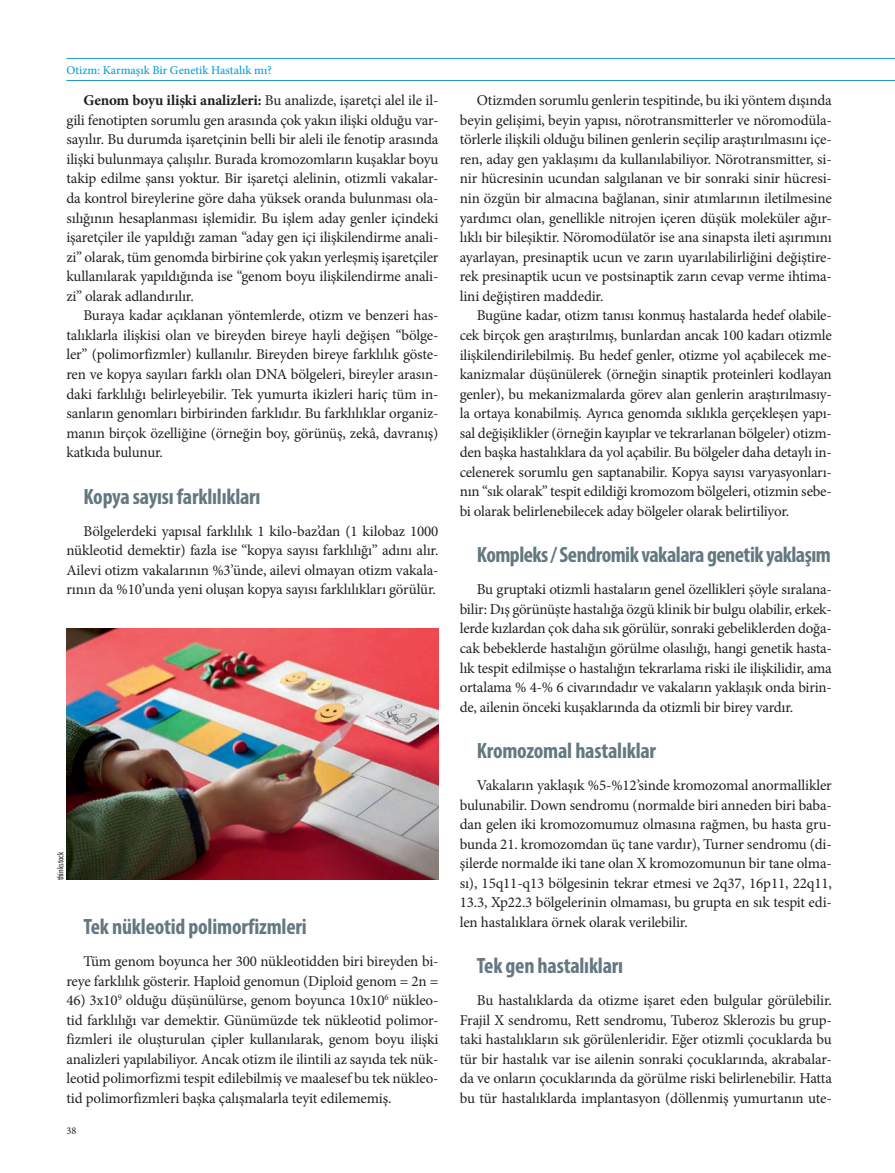
<style>
.page{position:relative;width:895px;height:1173px;background:#fff}
.page>*{position:absolute;margin:0;border:0;box-sizing:border-box;transform-origin:0 0}
.t1{font:700 condensed 22.2px "Myriad Pro";letter-spacing:-.01em;color:#647882}
.t2{font:15px/19.5px "Minion Pro";letter-spacing:-.01em;color:#231f20;text-align:justify}
.t3{font:500 12px "Minion Pro";color:#069edb}
.t4{font:10.35px "Minion Pro";color:#231f20}
.t5{font:condensed 9px "Myriad Pro";color:#231f20}
.s1{font-weight:700}
</style>
<div class="page">
<hr style="left:66px;top:80px;width:829px;height:1px;background:#1d99d6">
<hr style="left:66px;top:58px;width:829px;height:1px;background:#1d99d6">
<img style="left:66px;top:629px;width:372px;height:251px">
<p class="t3" style="left:66px;top:62px;width:207px">Otizm: Karmaşık Bir Genetik Hastalık mı?</p>
<p class="t2" style="left:66px;top:91px;width:374px;text-indent:17px"><span class="s1">Genom boyu ilişki analizleri:</span> Bu analizde, işaretçi alel ile il&shy;gili fenotipten sorumlu gen arasında çok yakın ilişki olduğu var&shy;sayılır. Bu durumda işaretçinin belli bir aleli ile fenotip arasında ilişki bulunmaya çalışılır. Burada kromozomların kuşaklar boyu takip edilme şansı yoktur. Bir işaretçi alelinin, otizmli vakalar&shy;da kontrol bireylerine göre daha yüksek oranda bulunması ola&shy;sılığının hesaplanması işlemidir. Bu işlem aday genler içindeki işaretçiler ile yapıldığı zaman “aday gen içi ilişkilendirme anali&shy;zi” olarak, tüm genomda birbirine çok yakın yerleşmiş işaretçiler kullanılarak yapıldığında ise “genom boyu ilişkilendirme anali&shy;zi” olarak adlandırılır.</p>
<p class="t2" style="left:66px;top:306px;width:374px;text-indent:17px">Buraya kadar açıklanan yöntemlerde, otizm ve benzeri has&shy;talıklarla ilişkisi olan ve bireyden bireye hayli değişen “bölge&shy;ler” (polimorfizmler) kullanılır. Bireyden bireye farklılık göste&shy;ren ve kopya sayıları farklı olan DNA bölgeleri, bireyler arasın&shy;daki farklılığı belirleyebilir. Tek yumurta ikizleri hariç tüm in&shy;sanların genomları birbirinden farklıdır. Bu farklılıklar organiz&shy;manın birçok özelliğine (örneğin boy, görünüş, zekâ, davranış) katkıda bulunur.</p>
<h1 class="t1" style="left:83px;top:482px;width:179px">Kopya sayısı farklılıkları</h1>
<p class="t2" style="left:66px;top:521px;width:374px;text-indent:17px">Bölgelerdeki yapısal farklılık 1 kilo-baz’dan (1 kilobaz 1000 nükleotid demektir) fazla ise “kopya sayısı farklılığı” adını alır.<br>Ailevi otizm vakalarının %3’ünde, ailevi olmayan otizm vakala&shy;rının da %10’unda yeni oluşan kopya sayısı farklılıkları görülür.</p>
<p class="t5" style="left:55px;top:880px;width:30px;rotate:-90deg">thinkstock</p>
<h1 class="t1" style="left:83px;top:912px;width:225px">Tek nükleotid polimorfizmleri</h1>
<p class="t2" style="left:66px;top:951px;width:374px;text-align:right">Tüm genom boyunca her 300 nükleotidden biri bireyden bi&shy;reye farklılık gösterir. Haploid genomun (Diploid genom = 2n =</p>
<p class="t2" style="left:66px;top:990px;width:374px">46) 3x10<sup>9</sup> olduğu düşünülürse, genom boyunca 10x10<sup>6</sup> nükleo&shy;tid farklılığı var demektir. Günümüzde tek nükleotid polimor&shy;fizmleri ile oluşturulan çipler kullanılarak, genom boyu ilişki analizleri yapılabiliyor. Ancak otizm ile ilintili az sayıda tek nük&shy;leotid polimorfizmi tespit edilebilmiş ve maalesef bu tek nükleo&shy;tid polimorfizmleri başka çalışmalarla teyit edilememiş.</p>
<p class="t4" style="left:66px;top:1124px;width:11px">38</p>
<p class="t2" style="left:460px;top:91px;width:374px;text-indent:17px">Otizmden sorumlu genlerin tespitinde, bu iki yöntem dışında beyin gelişimi, beyin yapısı, nörotransmitterler ve nöromodüla&shy;törlerle ilişkili olduğu bilinen genlerin seçilip araştırılmasını içe&shy;ren, aday gen yaklaşımı da kullanılabiliyor. Nörotransmitter, si&shy;nir hücresinin ucundan salgılanan ve bir sonraki sinir hücresi&shy;nin özgün bir almacına bağlanan, sinir atımlarının iletilmesine yardımcı olan, genellikle nitrojen içeren düşük moleküler ağır&shy;lıklı bir bileşiktir. Nöromodülatör ise ana sinapsta ileti aşırımını ayarlayan, presinaptik ucun ve zarın uyarılabilirliğini değiştire&shy;rek presinaptik ucun ve postsinaptik zarın cevap verme ihtima&shy;lini değiştiren maddedir.</p>
<p class="t2" style="left:460px;top:306px;width:374px;text-indent:17px">Bugüne kadar, otizm tanısı konmuş hastalarda hedef olabile&shy;cek birçok gen araştırılmış, bunlardan ancak 100 kadarı otizmle ilişkilendirilebilmiş. Bu hedef genler, otizme yol açabilecek me&shy;kanizmalar düşünülerek (örneğin sinaptik proteinleri kodlayan genler), bu mekanizmalarda görev alan genlerin araştırılmasıy&shy;la ortaya konabilmiş. Ayrıca genomda sıklıkla gerçekleşen yapı&shy;sal değişiklikler (örneğin kayıplar ve tekrarlanan bölgeler) otizm&shy;den başka hastalıklara da yol açabilir. Bu bölgeler daha detaylı in&shy;celenerek sorumlu gen saptanabilir. Kopya sayısı varyasyonları&shy;nın “sık olarak” tespit edildiği kromozom bölgeleri, otizmin sebe&shy;bi olarak belirlenebilecek aday bölgeler olarak belirtiliyor.</p>
<h1 class="t1" style="left:477px;top:541px;width:356px">Kompleks / Sendromik vakalara genetik yaklaşım</h1>
<p class="t2" style="left:460px;top:580px;width:374px;text-indent:17px">Bu gruptaki otizmli hastaların genel özellikleri şöyle sıralana&shy;bilir: Dış görünüşte hastalığa özgü klinik bir bulgu olabilir, erkek&shy;lerde kızlardan çok daha sık görülür, sonraki gebeliklerden doğa&shy;cak bebeklerde hastalığın görülme olasılığı, hangi genetik hasta&shy;lık tespit edilmişse o hastalığın tekrarlama riski ile ilişkilidir, ama ortalama % 4-% 6 civarındadır ve vakaların yaklaşık onda birin&shy;de, ailenin önceki kuşaklarında da otizmli bir birey vardır.</p>
<h1 class="t1" style="left:477px;top:736px;width:181px">Kromozomal hastalıklar</h1>
<p class="t2" style="left:460px;top:775px;width:374px;text-indent:17px">Vakaların yaklaşık %5-%12’sinde kromozomal anormallikler bulunabilir. Down sendromu (normalde biri anneden biri baba&shy;dan gelen iki kromozomumuz olmasına rağmen, bu hasta gru&shy;bunda 21. kromozomdan üç tane vardır), Turner sendromu (di&shy;şilerde normalde iki tane olan X kromozomunun bir tane olma&shy;sı), 15q11-q13 bölgesinin tekrar etmesi ve 2q37, 16p11, 22q11, 13.3, Xp22.3 bölgelerinin olmaması, bu grupta en sık tespit edi&shy;len hastalıklara örnek olarak verilebilir.</p>
<h1 class="t1" style="left:477px;top:952px;width:148px">Tek gen hastalıkları</h1>
<p class="t2" style="left:460px;top:990px;width:374px;text-indent:17px">Bu hastalıklarda da otizme işaret eden bulgular görülebilir.<br>Frajil X sendromu, Rett sendromu, Tuberoz Sklerozis bu grup&shy;taki hastalıkların sık görülenleridir. Eğer otizmli çocuklarda bu tür bir hastalık var ise ailenin sonraki çocuklarında, akrabalar&shy;da ve onların çocuklarında da görülme riski belirlenebilir. Hatta bu tür hastalıklarda implantasyon (döllenmiş yumurtanın ute-</p>
</div>
